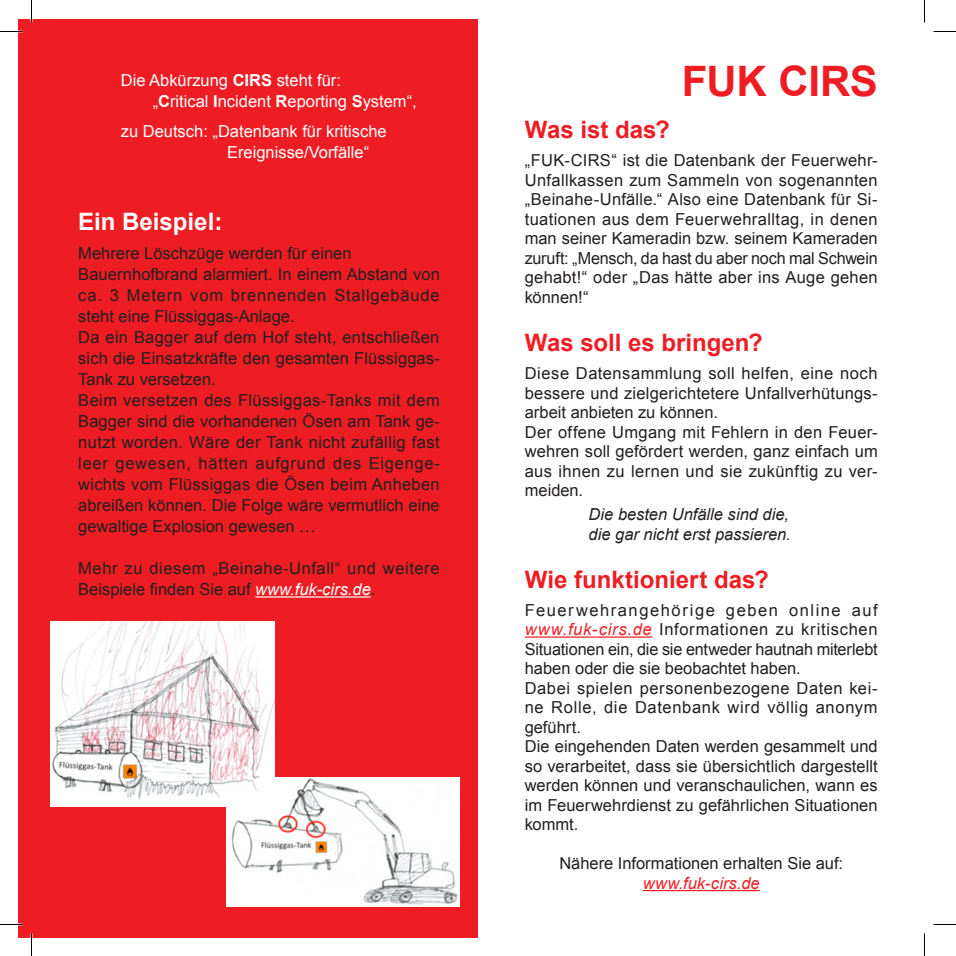
<style>
.page{position:relative;width:956px;height:956px;background:#fff}
.page>*{position:absolute;margin:0;border:0;box-sizing:border-box;transform-origin:0 0}
.Zwischenüberschrift{font:700 42px "Arial";letter-spacing:-.01em;color:#ee1d23}
.Fließtext{font:700 24px "Arial";color:#ee1d23}
.t1{font:700 24px "Arial";color:#fff}
.Zwischenüberschrift-2{font:700 24px "Arial";color:#ee1d23}
.Fließtext-2{font:16.5px/19.5px "Arial";color:#231f20;text-align:justify}
._10pt_Anleser{font:16.5px "Arial";color:#fff}
.Fließtext-3{font:16.5px/21px "Arial";letter-spacing:.035em;color:#231f20}
.Fließtext-4{font:italic 16.5px "Arial";color:#231f20}
.Fließtext-5{font:italic 16.5px "Arial";letter-spacing:.005em;color:#ee1d23}
.s1{font-weight:700}
.s2{font-style:italic;color:#fff}
.s3{font-style:italic;color:#ee1d23}
</style>
<div class="page">
<div style="left:19px;top:19px;width:459px;height:918px;background:#ee1d23"></div>
<hr style="left:255px;top:596px;width:116px;height:2px;background:#fff">
<img style="left:226px;top:778px;width:234px;height:129px">
<img style="left:51px;top:621px;width:224px;height:185px">
<hr style="left:525px;top:636px;width:127px;height:2px;background:#ee1d23">
<hr style="left:643px;top:890px;width:117px;height:1px;background:#ee1d23">
<hr style="left:0;top:923px;width:22px;height:2px;background:#fff">
<svg style="left:0;top:31px;width:22px;height:1px"></svg>
<svg style="left:933px;top:31px;width:23px;height:1px"></svg>
<svg style="left:0;top:924px;width:22px;height:1px"></svg>
<svg style="left:933px;top:924px;width:23px;height:1px"></svg>
<svg style="left:31px;top:0;width:1px;height:23px"></svg>
<svg style="left:31px;top:933px;width:1px;height:23px"></svg>
<svg style="left:924px;top:0;width:1px;height:23px"></svg>
<svg style="left:924px;top:933px;width:1px;height:23px"></svg>
<p class="_10pt_Anleser" style="left:121px;top:69px;width:222px">Die Abkürzung <span class="s1">CIRS</span> steht für:</p>
<p class="_10pt_Anleser" style="left:153px;top:90px;width:266px">„<span class="s1">C</span>ritical <span class="s1">I</span>ncident <span class="s1">R</span>eporting <span class="s1">S</span>ystem“,</p>
<p class="_10pt_Anleser" style="left:121px;top:120px;width:267px">zu Deutsch: „Datenbank für kritische</p>
<p class="_10pt_Anleser" style="left:227px;top:141px;width:144px">Ereignisse/Vorfälle“</p>
<p class="t1" style="left:78px;top:205px;width:146px">Ein Beispiel:</p>
<p class="Fließtext-2" style="left:78px;top:244px;width:275px">Mehrere Löschzüge werden für einen</p>
<p class="Fließtext-2" style="left:78px;top:264px;width:363px;line-height:21px">Bauernhofbrand alarmiert. In einem Abstand von ca. 3 Metern vom brennenden Stallgebäude steht eine Flüssiggas-Anlage.</p>
<p class="Fließtext-2" style="left:78px;top:327px;width:363px;line-height:21px">Da ein Bagger auf dem Hof steht, entschließen sich die Einsatzkräfte den gesamten Flüssiggas-Tank zu versetzen.</p>
<p class="Fließtext-2" style="left:78px;top:390px;width:363px;line-height:21px">Beim versetzen des Flüssiggas-Tanks mit dem Bagger sind die vorhandenen Ösen am Tank ge&shy;nutzt worden. Wäre der Tank nicht zufällig fast leer gewesen, hätten aufgrund des Eigenge&shy;wichts vom Flüssiggas die Ösen beim Anheben abreißen können. Die Folge wäre vermutlich eine gewaltige Explosion gewesen …</p>
<p class="Fließtext-3" style="left:78px;top:558px;width:363px">Mehr zu diesem „Beinahe-Unfall“ und weitere<br>Beispiele finden Sie auf <span class="s2">www.fuk-cirs.de</span>.</p>
<p class="Zwischenüberschrift" style="left:682px;top:54px;width:197px">FUK CIRS</p>
<p class="Zwischenüberschrift-2" style="left:525px;top:114px;width:147px">Was ist das?</p>
<p class="Fließtext-2" style="left:525px;top:151px;width:354px">„FUK-CIRS“ ist die Datenbank der Feuerwehr-Unfallkassen zum Sammeln von sogenannten „Beinahe-Unfälle.“ Also eine Datenbank für Si&shy;tuationen aus dem Feuerwehralltag, in denen man seiner Kameradin bzw. seinem Kameraden zuruft: „Mensch, da hast du aber noch mal Schwein gehabt!“ oder „Das hätte aber ins Auge gehen können!“</p>
<p class="Fließtext" style="left:525px;top:327px;width:240px">Was soll es bringen?</p>
<p class="Fließtext-2" style="left:525px;top:364px;width:354px">Diese Datensammlung soll helfen, eine noch bessere und zielgerichtetere Unfallverhütungs&shy;arbeit anbieten zu können.</p>
<p class="Fließtext-2" style="left:525px;top:422px;width:354px">Der offene Umgang mit Fehlern in den Feuer&shy;wehren soll gefördert werden, ganz einfach um aus ihnen zu lernen und sie zukünftig zu ver&shy;meiden.</p>
<p class="Fließtext-4" style="left:589px;top:503px;width:202px">Die besten Unfälle sind die,</p>
<p class="Fließtext-4" style="left:589px;top:523px;width:204px">die gar nicht erst passieren.</p>
<p class="Fließtext" style="left:525px;top:564px;width:246px">Wie funktioniert das?</p>
<p class="Fließtext-2" style="left:525px;top:600px;width:354px">Feuerwehrangehörige geben online auf <span class="s3">www.fuk-cirs.de</span> Informationen zu kritischen Situationen ein, die sie entweder hautnah miterlebt haben oder die sie beobachtet haben.</p>
<p class="Fließtext-2" style="left:525px;top:678px;width:354px">Dabei spielen personenbezogene Daten kei&shy;ne Rolle, die Datenbank wird völlig anonym geführt.</p>
<p class="Fließtext-2" style="left:525px;top:737px;width:354px">Die eingehenden Daten werden gesammelt und so verarbeitet, dass sie übersichtlich dargestellt werden können und veranschaulichen, wann es im Feuerwehrdienst zu gefährlichen Situationen kommt.</p>
<p class="Fließtext-2" style="left:559px;top:854px;width:285px">Nähere Informationen erhalten Sie auf:</p>
<p class="Fließtext-5" style="left:643px;top:872px;width:118px">www.fuk-cirs.de</p>
</div>
